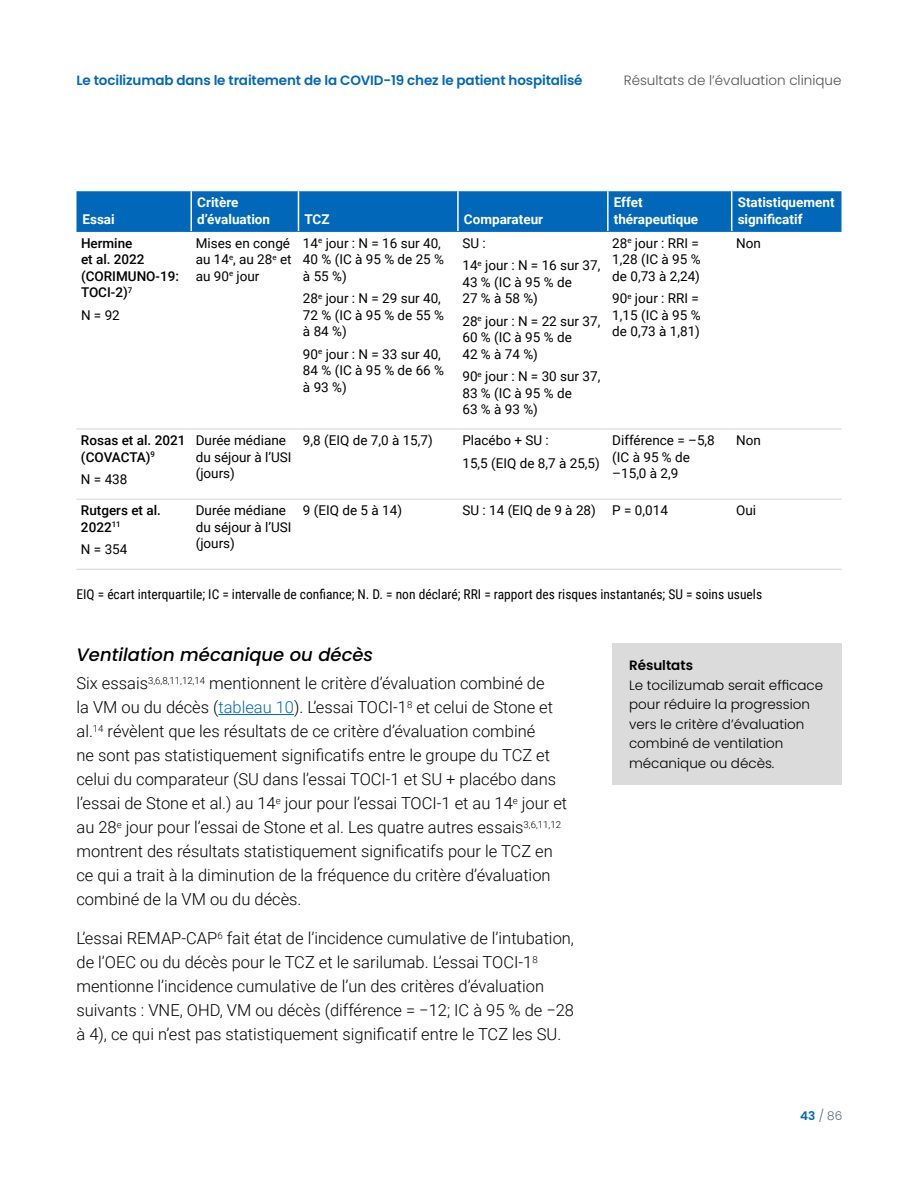
<style>
.page{position:relative;width:918px;height:1188px;background:#fff}
.page>*{position:absolute;margin:0;border:0;box-sizing:border-box;transform-origin:0 0}
.Subheading_lvl_2__H5{font:italic 500 18px "Poppins";color:#000}
.Body_Copy{font:300 16.5px/24px "Roboto";color:#000}
.Table_Body_Copy{font:13.5px/16.5px "Roboto";color:#000}
.Sidebar_Context_Copy{font:300 13.5px/19.5px "Poppins";color:#000}
.Table_Footer_Last{font:13.5px "Roboto Condensed";color:#000}
.Table_Header_Copy{font:700 13.5px/16.5px "Roboto";color:#fff}
.Left_Column_Medium{font:500 13.5px/16.5px "Roboto";color:#000}
.t1{font:600 13.5px "Poppins";letter-spacing:-.01em;color:#0067b9}
.t2{font:300 13.5px "Poppins";color:#545454}
.Sidebar_Context_Header{font:600 13.5px "Poppins";color:#000}
.t3{font:300 12px "Poppins";color:#5b6770}
.s1{color:#0067b9}
.s2{font-weight:600;color:#0067b9}
</style>
<div class="page">
<hr style="left:218px;top:714px;width:76px;height:1px;background:#0067b9">
<div style="left:76px;top:191px;width:766px;height:40px;background:#0067b9"></div>
<svg style="left:191px;top:231px;width:651px;height:338px"></svg>
<hr style="left:76px;top:569px;width:115px;height:1px;background:#d0d3d4">
<hr style="left:76px;top:499px;width:115px;height:1px;background:#d0d3d4">
<hr style="left:76px;top:231px;width:115px;height:1px;background:#0067b9">
<hr style="left:191px;top:231px;width:107px;height:1px;background:#0067b9">
<hr style="left:298px;top:231px;width:160px;height:1px;background:#0067b9">
<hr style="left:458px;top:231px;width:150px;height:1px;background:#0067b9">
<hr style="left:190px;top:191px;width:2px;height:40px;background:#fff">
<hr style="left:298px;top:191px;width:1px;height:40px;background:#fff">
<hr style="left:457px;top:191px;width:2px;height:40px;background:#fff">
<hr style="left:76px;top:429px;width:115px;height:1px;background:#d0d3d4">
<hr style="left:191px;top:569px;width:107px;height:1px;background:#d0d3d4">
<hr style="left:298px;top:569px;width:160px;height:1px;background:#d0d3d4">
<hr style="left:458px;top:569px;width:150px;height:1px;background:#d0d3d4">
<hr style="left:608px;top:569px;width:124px;height:1px;background:#d0d3d4">
<hr style="left:732px;top:231px;width:109px;height:1px;background:#0067b9">
<hr style="left:607px;top:191px;width:2px;height:40px;background:#fff">
<hr style="left:608px;top:231px;width:124px;height:1px;background:#0067b9">
<hr style="left:731px;top:191px;width:1px;height:40px;background:#fff">
<hr style="left:191px;top:429px;width:107px;height:1px;background:#d0d3d4">
<hr style="left:298px;top:429px;width:160px;height:1px;background:#d0d3d4">
<hr style="left:458px;top:429px;width:150px;height:1px;background:#d0d3d4">
<hr style="left:608px;top:429px;width:124px;height:1px;background:#d0d3d4">
<hr style="left:191px;top:499px;width:107px;height:1px;background:#d0d3d4">
<hr style="left:298px;top:499px;width:160px;height:1px;background:#d0d3d4">
<hr style="left:458px;top:499px;width:150px;height:1px;background:#d0d3d4">
<hr style="left:608px;top:499px;width:124px;height:1px;background:#d0d3d4">
<hr style="left:732px;top:429px;width:109px;height:1px;background:#d0d3d4">
<hr style="left:732px;top:569px;width:109px;height:1px;background:#d0d3d4">
<hr style="left:732px;top:499px;width:109px;height:1px;background:#d0d3d4">
<div style="left:613px;top:643px;width:229px;height:141px;background:#dbdbdb"></div>
<p class="t1" style="left:76px;top:73px;width:508px">Le tocilizumab dans le traitement de la COVID-19 chez le patient hospitalisé</p>
<p class="t2" style="left:624px;top:73px;width:219px">Résultats de l’évaluation clinique</p>
<p class="Table_Header_Copy" style="left:82px;top:210px;width:34px">Essai</p>
<p class="Left_Column_Medium" style="left:81px;top:234px;width:99px">Hermine<br>et al. 2022 (CORIMUNO-19:<br>TOCI-2)<sup>7</sup></p>
<p class="Table_Body_Copy" style="left:81px;top:306px;width:40px">N = 92</p>
<p class="Left_Column_Medium" style="left:81px;top:432px;width:106px">Rosas et al. 2021 (COVACTA)<sup>9</sup></p>
<p class="Table_Body_Copy" style="left:81px;top:471px;width:48px">N = 438</p>
<p class="Table_Header_Copy" style="left:197px;top:194px;width:74px">Critère d’évaluation</p>
<p class="Table_Header_Copy" style="left:304px;top:210px;width:27px">TCZ</p>
<p class="Table_Header_Copy" style="left:464px;top:210px;width:81px">Comparateur</p>
<p class="Table_Body_Copy" style="left:196px;top:234px;width:97px;text-align:justify">Mises en congé au 14<sup>e</sup>, au 28<sup>e</sup> et au 90<sup>e</sup> jour</p>
<p class="Table_Body_Copy" style="left:303px;top:234px;width:143px">14<sup>e</sup> jour : N = 16 sur 40,<br>40 % (IC à 95 % de 25 % à 55 %)</p>
<p class="Table_Body_Copy" style="left:303px;top:289px;width:143px">28<sup>e</sup> jour : N = 29 sur 40,<br>72 % (IC à 95 % de 55 % à 84 %)</p>
<p class="Table_Body_Copy" style="left:303px;top:345px;width:143px">90<sup>e</sup> jour : N = 33 sur 40,<br>84 % (IC à 95 % de 66 % à 93 %)</p>
<p class="Table_Body_Copy" style="left:462px;top:234px;width:25px">SU :</p>
<p class="Table_Body_Copy" style="left:462px;top:256px;width:139px">14<sup>e</sup> jour : N = 16 sur 37,<br>43 % (IC à 95 % de<br>27 % à 58 %)</p>
<p class="Table_Body_Copy" style="left:462px;top:312px;width:139px">28<sup>e</sup> jour : N = 22 sur 37,<br>60 % (IC à 95 % de<br>42 % à 74 %)</p>
<p class="Table_Body_Copy" style="left:462px;top:367px;width:139px">90<sup>e</sup> jour : N = 30 sur 37,<br>83 % (IC à 95 % de<br>63 % à 93 %)</p>
<p class="Table_Body_Copy" style="left:196px;top:432px;width:97px">Durée médiane du séjour à l’USI (jours)</p>
<p class="Table_Body_Copy" style="left:303px;top:432px;width:131px">9,8 (EIQ de 7,0 à 15,7)</p>
<p class="Table_Body_Copy" style="left:462px;top:432px;width:88px">Placébo + SU :</p>
<p class="Table_Body_Copy" style="left:462px;top:454px;width:139px">15,5 (EIQ de 8,7 à 25,5)</p>
<p class="Table_Header_Copy" style="left:614px;top:194px;width:86px">Effet thérapeutique</p>
<p class="Table_Header_Copy" style="left:738px;top:194px;width:98px">Statistiquement significatif</p>
<p class="Table_Body_Copy" style="left:612px;top:234px;width:90px">28<sup>e</sup> jour : RRI =<br>1,28 (IC à 95 % de 0,73 à 2,24)</p>
<p class="Table_Body_Copy" style="left:612px;top:289px;width:90px">90<sup>e</sup> jour : RRI =<br>1,15 (IC à 95 % de 0,73 à 1,81)</p>
<p class="Table_Body_Copy" style="left:736px;top:234px;width:26px">Non</p>
<p class="Table_Body_Copy" style="left:612px;top:432px;width:104px">Différence = –5,8 (IC à 95 % de –15,0 à 2,9</p>
<p class="Table_Body_Copy" style="left:736px;top:432px;width:26px">Non</p>
<p class="Table_Body_Copy" style="left:196px;top:502px;width:97px">Durée médiane du séjour à l’USI (jours)</p>
<p class="Table_Body_Copy" style="left:303px;top:502px;width:101px">9 (EIQ de 5 à 14)</p>
<p class="Table_Body_Copy" style="left:462px;top:502px;width:135px">SU : 14 (EIQ de 9 à 28)</p>
<p class="Table_Body_Copy" style="left:612px;top:502px;width:57px">P = 0,014</p>
<p class="Table_Body_Copy" style="left:736px;top:502px;width:22px">Oui</p>
<p class="Table_Footer_Last" style="left:76px;top:585px;width:687px">EIQ = écart interquartile; IC = intervalle de confiance; N. D. = non déclaré; RRI = rapport des risques instantanés; SU = soins usuels</p>
<p class="Left_Column_Medium" style="left:81px;top:502px;width:82px">Rutgers et al.<br>2022<sup>11</sup></p>
<p class="Table_Body_Copy" style="left:81px;top:541px;width:48px">N = 354</p>
<h5 class="Subheading_lvl_2__H5" style="left:76px;top:644px;width:298px">Ventilation mécanique ou décès</h5>
<p class="Body_Copy" style="left:76px;top:671px;width:492px">Six essais<sup>3,6,8,11,12,14</sup> mentionnent le critère d’évaluation combiné de<br>la VM ou du décès (<span class="s1">tableau 10</span>). L’essai TOCI-1<sup>8</sup> et celui de Stone et al.<sup>14</sup> révèlent que les résultats de ce critère d’évaluation combiné<br>ne sont pas statistiquement significatifs entre le groupe du TCZ et celui du comparateur (SU dans l’essai TOCI-1 et SU + placébo dans l’essai de Stone et al.) au 14<sup>e</sup> jour pour l’essai TOCI-1 et au 14<sup>e</sup> jour et au 28<sup>e</sup> jour pour l’essai de Stone et al. Les quatre autres essais<sup>3,6,11,12 </sup>montrent des résultats statistiquement significatifs pour le TCZ en ce qui a trait à la diminution de la fréquence du critère d’évaluation combiné de la VM ou du décès.</p>
<p class="Body_Copy" style="left:76px;top:926px;width:499px">L’essai REMAP-CAP<sup>6</sup> fait état de l’incidence cumulative de l’intubation, de l’OEC ou du décès pour le TCZ et le sarilumab. L’essai TOCI-1<sup>8 </sup>mentionne l’incidence cumulative de l’un des critères d’évaluation suivants : VNE, OHD, VM ou décès (différence = −12; IC à 95 % de −28 à 4), ce qui n’est pas statistiquement significatif entre le TCZ les SU.</p>
<p class="Sidebar_Context_Header" style="left:629px;top:658px;width:66px">Résultats</p>
<p class="Sidebar_Context_Copy" style="left:629px;top:676px;width:196px">Le tocilizumab serait efficace pour réduire la progression vers le critère d’évaluation combiné de ventilation mécanique ou décès.</p>
<p class="t3" style="left:800px;top:1109px;width:44px"><span class="s2">43</span> / 86</p>
</div>
